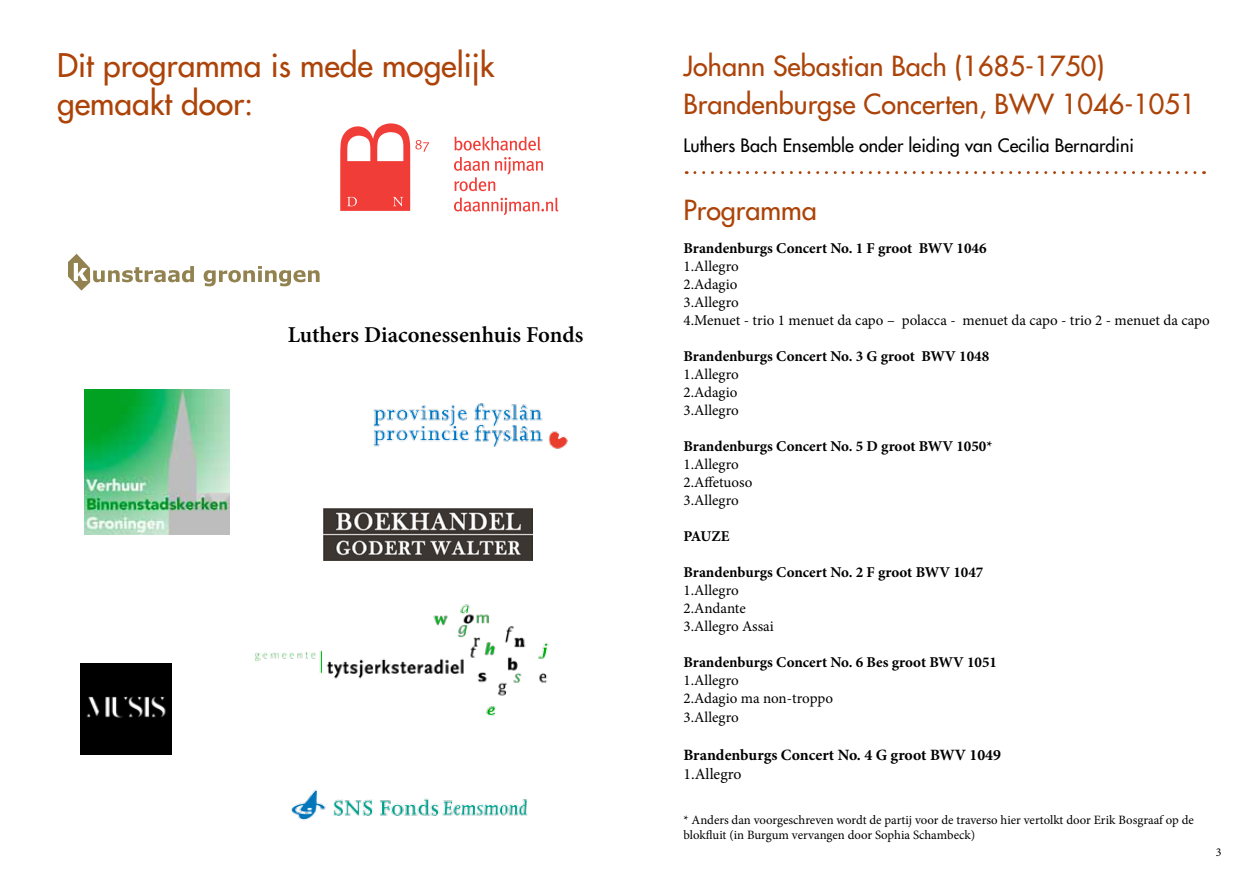
<style>
.page{position:relative;width:1259px;height:893px;background:#fff}
.page>*{position:absolute;margin:0;border:0;box-sizing:border-box;transform-origin:0 0}
.t1{font:500 31.65px/38.1px "Futura Std";color:#ac4308}
.t2{font:500 27px/38.1px "Futura Std";color:#ac4308}
.t3{font:600 22.65px "Minion Pro";color:#000}
.t4{font:500 18px "Futura Std";color:#000}
.t5{font:700 15.75px "Minion Pro";color:#000}
.t6{font:15.75px "Minion Pro";color:#000}
.t7{font:15px/18px "Minion Pro";color:#000}
.t8{font:700 15px "Minion Pro";color:#000}
.t9{font:12.75px/15.3px "Minion Pro";color:#000}
.t10{font:12px "Minion Pro";color:#000}
</style>
<div class="page">
<svg style="left:340px;top:123px;width:89px;height:88px"></svg>
<svg style="left:454px;top:137px;width:87px;height:14px"></svg>
<svg style="left:454px;top:157px;width:89px;height:34px"></svg>
<svg style="left:454px;top:198px;width:104px;height:17px"></svg>
<svg style="left:204px;top:266px;width:115px;height:20px"></svg>
<svg style="left:68px;top:254px;width:126px;height:37px"></svg>
<img style="left:323px;top:508px;width:209px;height:52px">
<img style="left:291px;top:789px;width:237px;height:31px">
<svg style="left:695px;top:171px;width:509px;height:3px"></svg>
<img style="left:84px;top:390px;width:145px;height:144px">
<img style="left:80px;top:664px;width:91px;height:90px">
<img style="left:255px;top:604px;width:294px;height:112px">
<img style="left:373px;top:403px;width:195px;height:46px">
<h1 class="t1" style="left:57px;top:47px;width:439px">Dit programma is mede mogelijk gemaakt door:</h1>
<h3 class="t3" style="left:288px;top:319px;width:297px">Luthers Diaconessenhuis Fonds</h3>
<h2 class="t2" style="left:683px;top:47px;width:514px">Johann Sebastian Bach (1685-1750)<br>Brandenburgse Concerten, BWV 1046-1051</h2>
<p class="t4" style="left:683px;top:134px;width:452px">Luthers Bach Ensemble onder leiding van Cecilia Bernardini</p>
<h2 class="t2" style="left:683px;top:191px;width:135px">Programma</h2>
<p class="t8" style="left:683px;top:238px;width:304px">Brandenburgs Concert No. 1 F groot BWV 1046</p>
<p class="t7" style="left:683px;top:258px;width:528px">1.Allegro<br>2.Adagio<br>3.Allegro<br>4.Menuet - trio 1 menuet da capo – polacca - menuet da capo - trio 2 - menuet da capo</p>
<p class="t8" style="left:683px;top:346px;width:307px">Brandenburgs Concert No. 3 G groot BWV 1048</p>
<p class="t7" style="left:683px;top:366px;width:57px;text-align:justify">1.Allegro 2.Adagio 3.Allegro</p>
<p class="t8" style="left:683px;top:436px;width:310px">Brandenburgs Concert No. 5 D groot BWV 1050*</p>
<p class="t7" style="left:683px;top:456px;width:70px">1.Allegro<br>2.Affetuoso<br>3.Allegro</p>
<p class="t8" style="left:683px;top:526px;width:47px">PAUZE</p>
<p class="t8" style="left:683px;top:562px;width:301px">Brandenburgs Concert No. 2 F groot BWV 1047</p>
<p class="t7" style="left:683px;top:582px;width:92px">1.Allegro<br>2.Andante<br>3.Allegro Assai</p>
<p class="t8" style="left:683px;top:652px;width:315px">Brandenburgs Concert No. 6 Bes groot BWV 1051</p>
<p class="t7" style="left:683px;top:671px;width:151px;line-height:18.5px">1.Allegro<br>2.Adagio ma non-troppo<br>3.Allegro</p>
<p class="t5" style="left:683px;top:744px;width:319px">Brandenburgs Concert No. 4 G groot BWV 1049</p>
<p class="t6" style="left:683px;top:763px;width:59px">1.Allegro</p>
<p class="t9" style="left:683px;top:812px;width:512px">* Anders dan voorgeschreven wordt de partij voor de traverso hier vertolkt door Erik Bosgraaf op de blokfluit (in Burgum vervangen door Sophia Schambeck)</p>
<p class="t10" style="left:1215px;top:844px;width:7px">3</p>
</div>
